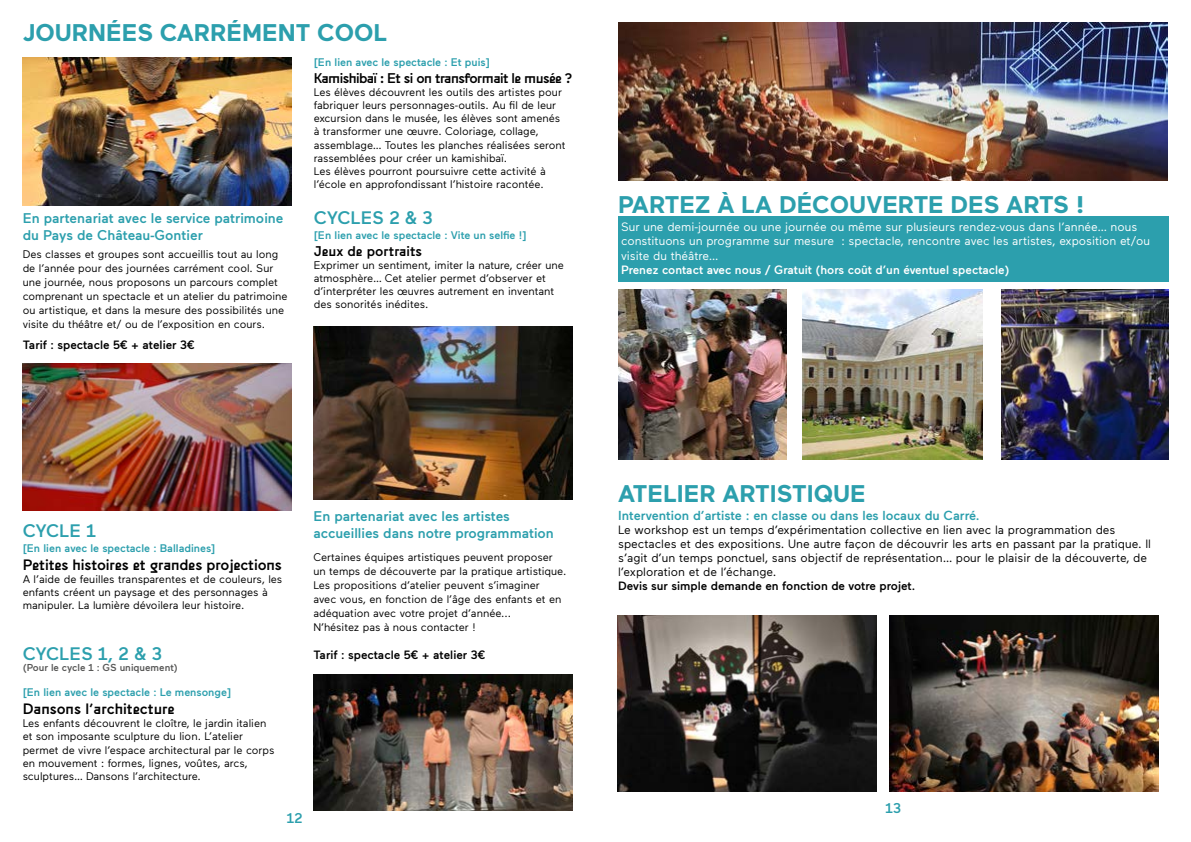
<style>
.page{position:relative;width:1191px;height:842px;background:#fff}
.page>*{position:absolute;margin:0;border:0;box-sizing:border-box;transform-origin:0 0}
.t1{font:700 24px "Maax";color:#2c9fad}
.t2{font:500 18px "Maax";color:#2c9fad}
.t3{font:500 15px "Maax";letter-spacing:-.01em;color:#000}
.t4{font:500 14px/16.8px "Maax";color:#2c9fad}
.t5{font:500 14px "Maax";letter-spacing:-.04em;color:#000}
.t6{font:500 14px "Maax";color:#000}
.t7{font:500 13px "Maax";color:#2c9fad}
.t8{font:12px/14px "Maax";color:#000}
.t9{font:12px/14.4px "Maax";color:#fff}
.t10{font:500 12px "Maax";color:#000}
.t11{font:500 12px "Maax";color:#fff}
.t12{font:11px/13.2px "Maax";color:#000}
.t13{font:500 11px "Maax";color:#2c9fad}
.t14{font:500 10px "Maax";color:#575756}
</style>
<div class="page">
<div style="left:618px;top:217px;width:551px;height:65px;background:#2c9fad"></div>
<img style="left:889px;top:615px;width:269px;height:176px">
<img style="left:617px;top:615px;width:259px;height:176px">
<img style="left:1001px;top:289px;width:168px;height:170px">
<img style="left:618px;top:289px;width:168px;height:171px">
<img style="left:23px;top:58px;width:269px;height:148px">
<img style="left:23px;top:364px;width:269px;height:146px">
<img style="left:313px;top:326px;width:260px;height:173px">
<img style="left:802px;top:289px;width:180px;height:171px">
<img style="left:618px;top:23px;width:549px;height:157px">
<img style="left:313px;top:675px;width:260px;height:135px">
<h1 class="t1" style="left:23px;top:16px;width:366px">JOURNÉES CARRÉMENT COOL</h1>
<p class="t4" style="left:23px;top:209px;width:262px">En partenariat avec le service patrimoine du Pays de Château-Gontier</p>
<p class="t12" style="left:23px;top:246px;width:266px;line-height:14px">Des classes et groupes sont accueillis tout au long de l’année pour des journées carrément cool. Sur une journée, nous proposons un parcours complet comprenant un spectacle et un atelier du patrimoine ou artistique, et dans la mesure des possibilités une visite du théâtre et/ ou de l’exposition en cours.</p>
<p class="t10" style="left:23px;top:337px;width:173px">Tarif : spectacle 5€ + atelier 3€</p>
<p class="t13" style="left:314px;top:55px;width:178px">[En lien avec le spectacle : Et puis]</p>
<p class="t5" style="left:314px;top:69px;width:260px">Kamishibaï : Et si on transformait le musée ?</p>
<p class="t12" style="left:314px;top:85px;width:253px">Les élèves découvrent les outils des artistes pour fabriquer leurs personnages-outils. Au fil de leur excursion dans le musée, les élèves sont amenés à transformer une œuvre. Coloriage, collage, assemblage… Toutes les planches réalisées seront rassemblées pour créer un kamishibaï.<br>Les élèves pourront poursuivre cette activité à l’école en approfondissant l’histoire racontée.</p>
<h2 class="t2" style="left:314px;top:206px;width:121px">CYCLES 2 &amp; 3</h2>
<p class="t13" style="left:314px;top:228px;width:214px">[En lien avec le spectacle : Vite un selfie !]</p>
<p class="t6" style="left:314px;top:242px;width:110px">Jeux de portraits</p>
<p class="t12" style="left:314px;top:258px;width:252px">Exprimer un sentiment, imiter la nature, créer une atmosphère… Cet atelier permet d’observer et d’interpréter les œuvres autrement en inventant des sonorités inédites.</p>
<h1 class="t1" style="left:618px;top:189px;width:468px">PARTEZ À LA DÉCOUVERTE DES ARTS !</h1>
<p class="t9" style="left:621px;top:219px;width:530px">Sur une demi-journée ou une journée ou même sur plusieurs rendez-vous dans l’année… nous constituons un programme sur mesure : spectacle, rencontre avec les artistes, exposition et/ou visite du théâtre…</p>
<p class="t11" style="left:621px;top:262px;width:390px">Prenez contact avec nous / Gratuit (hors coût d’un éventuel spectacle)</p>
<h2 class="t2" style="left:23px;top:519px;width:75px">CYCLE 1</h2>
<p class="t13" style="left:23px;top:541px;width:194px">[En lien avec le spectacle : Balladines]</p>
<h3 class="t3" style="left:23px;top:555px;width:261px">Petites histoires et grandes projections</h3>
<p class="t12" style="left:23px;top:572px;width:261px">A l’aide de feuilles transparentes et de couleurs, les enfants créent un paysage et des personnages à manipuler. La lumière dévoilera leur histoire.</p>
<h2 class="t2" style="left:23px;top:642px;width:141px">CYCLES 1, 2 &amp; 3</h2>
<p class="t14" style="left:23px;top:661px;width:157px">(Pour le cycle 1 : GS uniquement)</p>
<p class="t13" style="left:23px;top:685px;width:210px">[En lien avec le spectacle : Le mensonge]</p>
<h3 class="t3" style="left:23px;top:699px;width:154px">Dansons l’architecture</h3>
<p class="t12" style="left:23px;top:716px;width:253px">Les enfants découvrent le cloître, le jardin italien et son imposante sculpture du lion. L’atelier permet de vivre l’espace architectural par le corps en mouvement : formes, lignes, voûtes, arcs, sculptures… Dansons l’architecture.</p>
<p class="t4" style="left:313px;top:507px;width:242px">En partenariat avec les artistes accueillies dans notre programmation</p>
<p class="t12" style="left:313px;top:550px;width:254px;line-height:14px">Certaines équipes artistiques peuvent proposer un temps de découverte par la pratique artistique.<br>Les propositions d’atelier peuvent s’imaginer<br>avec vous, en fonction de l’âge des enfants et en adéquation avec votre projet d’année...<br>N’hésitez pas à nous contacter !</p>
<p class="t10" style="left:313px;top:647px;width:173px">Tarif : spectacle 5€ + atelier 3€</p>
<p class="t4" style="left:287px;top:809px;width:17px">12</p>
<h1 class="t1" style="left:618px;top:477px;width:249px">ATELIER ARTISTIQUE</h1>
<p class="t7" style="left:618px;top:507px;width:363px">Intervention d’artiste : en classe ou dans les locaux du Carré.</p>
<p class="t8" style="left:618px;top:522px;width:534px">Le workshop est un temps d’expérimentation collective en lien avec la programmation des spectacles et des expositions. Une autre façon de découvrir les arts en passant par la pratique. Il s’agit d’un temps ponctuel, sans objectif de représentation… pour le plaisir de la découverte, de l’exploration et de l’échange.</p>
<p class="t10" style="left:618px;top:578px;width:298px">Devis sur simple demande en fonction de votre projet.</p>
<p class="t4" style="left:885px;top:799px;width:17px">13</p>
</div>
